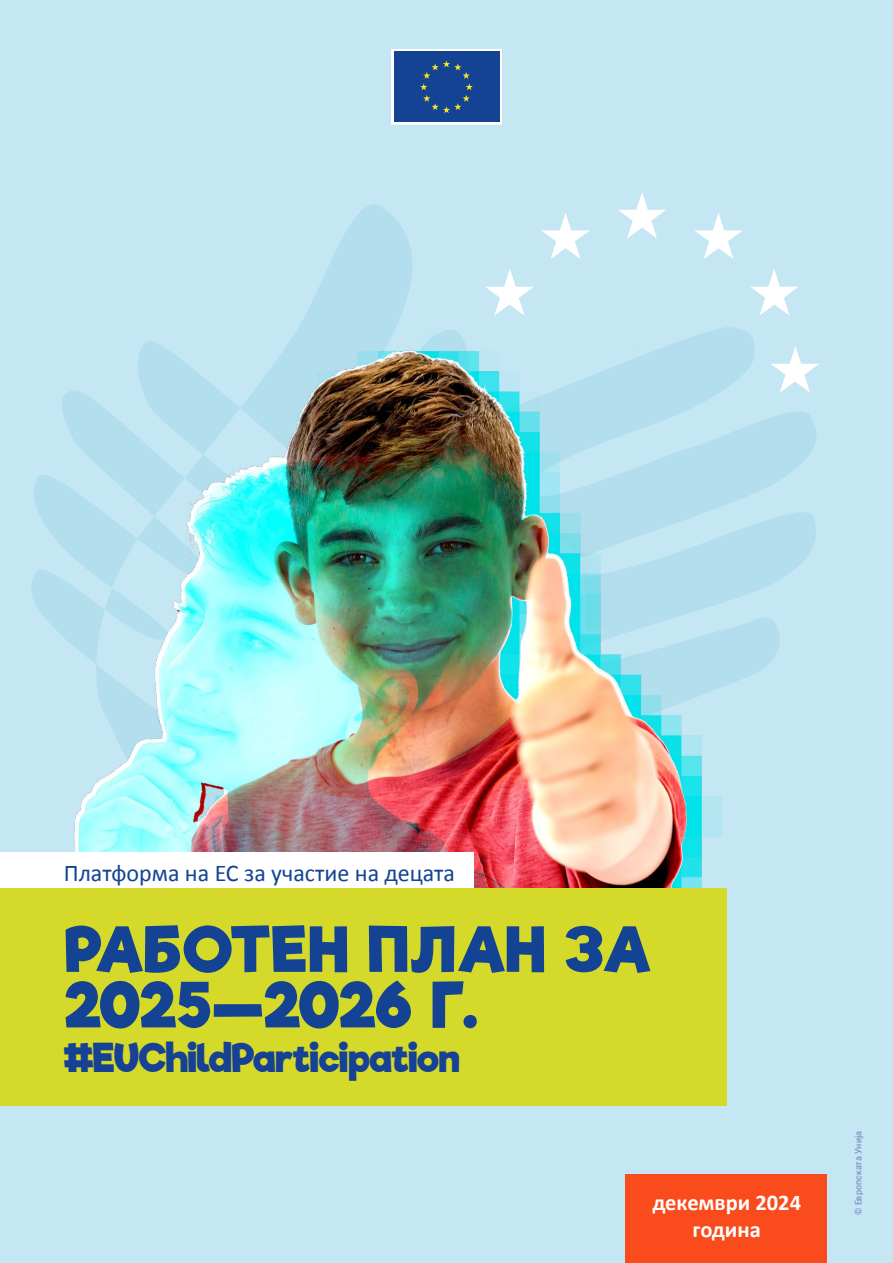
<style>
.page{position:relative;width:893px;height:1263px;background:#c5e6f3}
.page>*{position:absolute;margin:0;border:0;box-sizing:border-box;transform-origin:0 0}
.t1{font:700 60px "Riffic";letter-spacing:-.035em;color:#134392}
.t2{font:700 37.5px "Riffic Free";letter-spacing:-.005em;color:#164194}
.EUChildParticipation_roboto{font:24px "Calibri";color:#134392}
.t3{font:700 22.5px "Calibri";color:#fff}
.image_copyright{font:9px "Roboto";color:#7883bd}
</style>
<div class="page">
<svg style="left:302px;top:204px;width:110px;height:118px;fill:#b2deed"></svg>
<svg style="left:801px;top:412px;width:15px;height:151px;fill:#b6e0ee"></svg>
<svg style="left:31px;top:397px;width:33px;height:240px"></svg>
<svg style="left:485px;top:192px;width:334px;height:200px"></svg>
<img style="left:64px;top:322px;width:737px;height:753px">
<div style="left:0;top:852px;width:473px;height:46px;background:#fff"></div>
<div style="left:0;top:889px;width:726px;height:217px;background:#d5da2a"></div>
<svg style="left:391px;top:49px;width:111px;height:76px;background:#315b9b"></svg>
<div style="left:625px;top:1175px;width:202px;height:88px;background:#f94b1c"></div>
<p class="EUChildParticipation_roboto" style="left:64px;top:858px;width:393px">Платформа на ЕС за участие на децата</p>
<p class="t1" style="left:64px;top:912px;width:590px">РАБОТЕН ПЛАН ЗА</p>
<p class="t1" style="left:64px;top:968px;width:416px">2025—2026 Г.</p>
<p class="t2" style="left:64px;top:1036px;width:397px">#EUChildParticipation</p>
<p class="t3" style="left:652px;top:1186px;width:150px">декември 2024</p>
<p class="t3" style="left:693px;top:1213px;width:70px">година</p>
<p class="image_copyright" style="left:852px;top:1215px;width:85px;rotate:-90deg">© Европската Унија</p>
</div>
